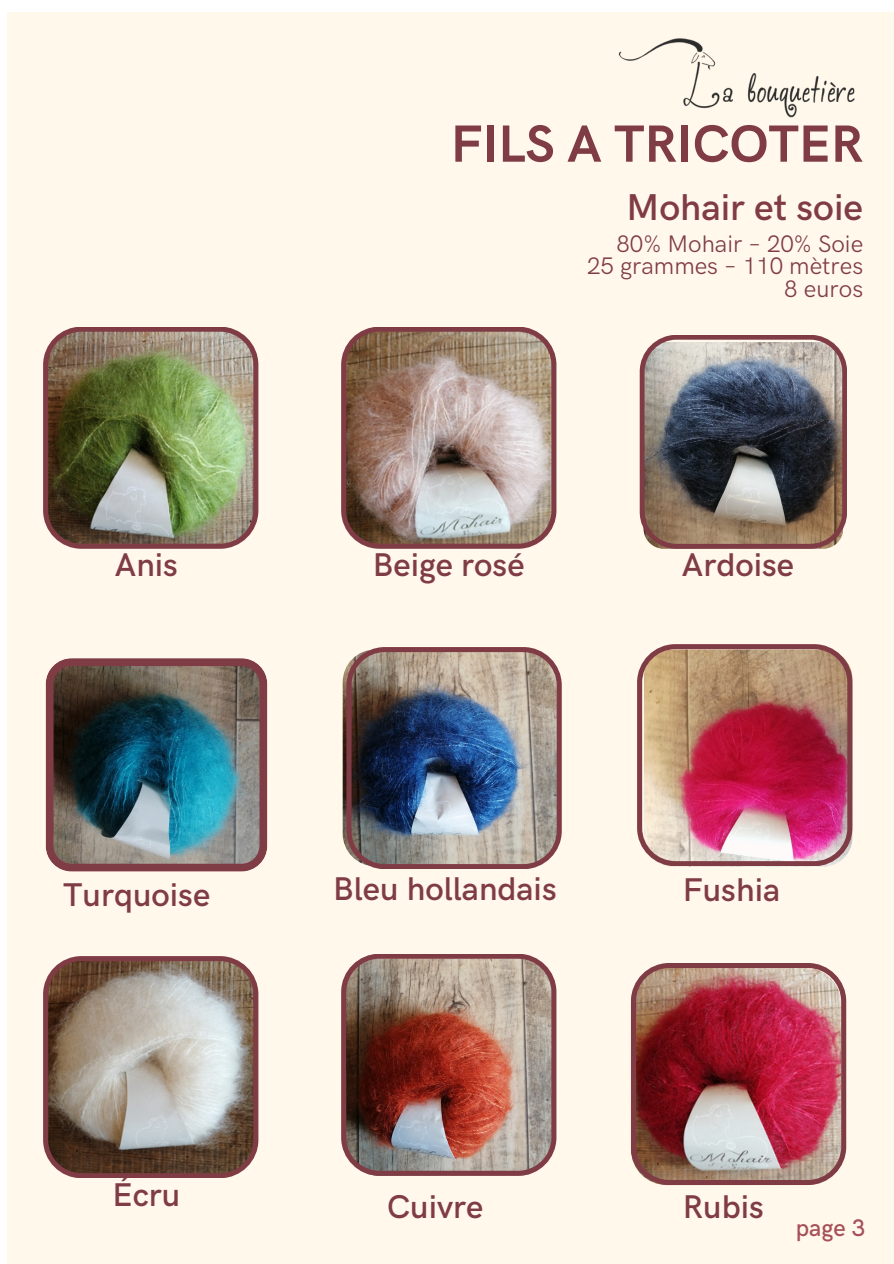
<style>
.page{position:relative;width:894px;height:1264px;background:#fff}
.page>*{position:absolute;margin:0;border:0;box-sizing:border-box;transform-origin:0 0}
.t1{font:700 52.5px "HK Grotesk";color:#803c45}
.t2{font:600 37.5px "HK Grotesk Pro";color:#803c45}
.t3{font:600 33px "HK Grotesk Pro";color:#803c45}
.t4{font:24px/22.5px "HK Grotesk Pro";color:#803c45;text-align:right}
.t5{font:500 24px "HK Grotesk";color:#a65059}
</style>
<div class="page">
<div style="left:7px;top:13px;width:886px;height:1250px;background:#fff8eb"></div>
<img style="left:618px;top:38px;width:237px;height:80px">
<img style="left:43px;top:327px;width:215px;height:221px">
<svg style="left:341px;top:327px;width:215px;height:221px;background:#a89288"></svg>
<svg style="left:43px;top:956px;width:215px;height:221px;background:#998a81"></svg>
<img style="left:346px;top:647px;width:215px;height:222px">
<img style="left:637px;top:644px;width:215px;height:222px">
<img style="left:639px;top:335px;width:207px;height:213px">
<img style="left:46px;top:658px;width:221px;height:213px">
<img style="left:341px;top:954px;width:215px;height:221px">
<img style="left:630px;top:963px;width:216px;height:221px">
<h1 class="t3" style="left:115px;top:546px;width:64px">Anis</h1>
<p class="t3" style="left:63px;top:876px;width:149px">Turquoise</p>
<p class="t3" style="left:112px;top:1176px;width:69px">Écru</p>
<h1 class="t1" style="left:450px;top:114px;width:414px">FILS A TRICOTER</h1>
<p class="t2" style="left:626px;top:186px;width:238px">Mohair et soie</p>
<h1 class="t4" style="left:587px;top:233px;width:277px">80% Mohair – 20% Soie<br>25 grammes – 110 mètres<br>8 euros</h1>
<p class="t3" style="left:373px;top:546px;width:153px">Beige rosé</p>
<h1 class="t3" style="left:681px;top:546px;width:114px">Ardoise</h1>
<p class="t3" style="left:333px;top:870px;width:225px">Bleu hollandais</p>
<h1 class="t3" style="left:682px;top:871px;width:99px">Fushia</h1>
<h1 class="t3" style="left:387px;top:1187px;width:98px">Cuivre</h1>
<h1 class="t3" style="left:682px;top:1187px;width:82px">Rubis</h1>
<p class="t5" style="left:795px;top:1214px;width:71px">page 3</p>
</div>
